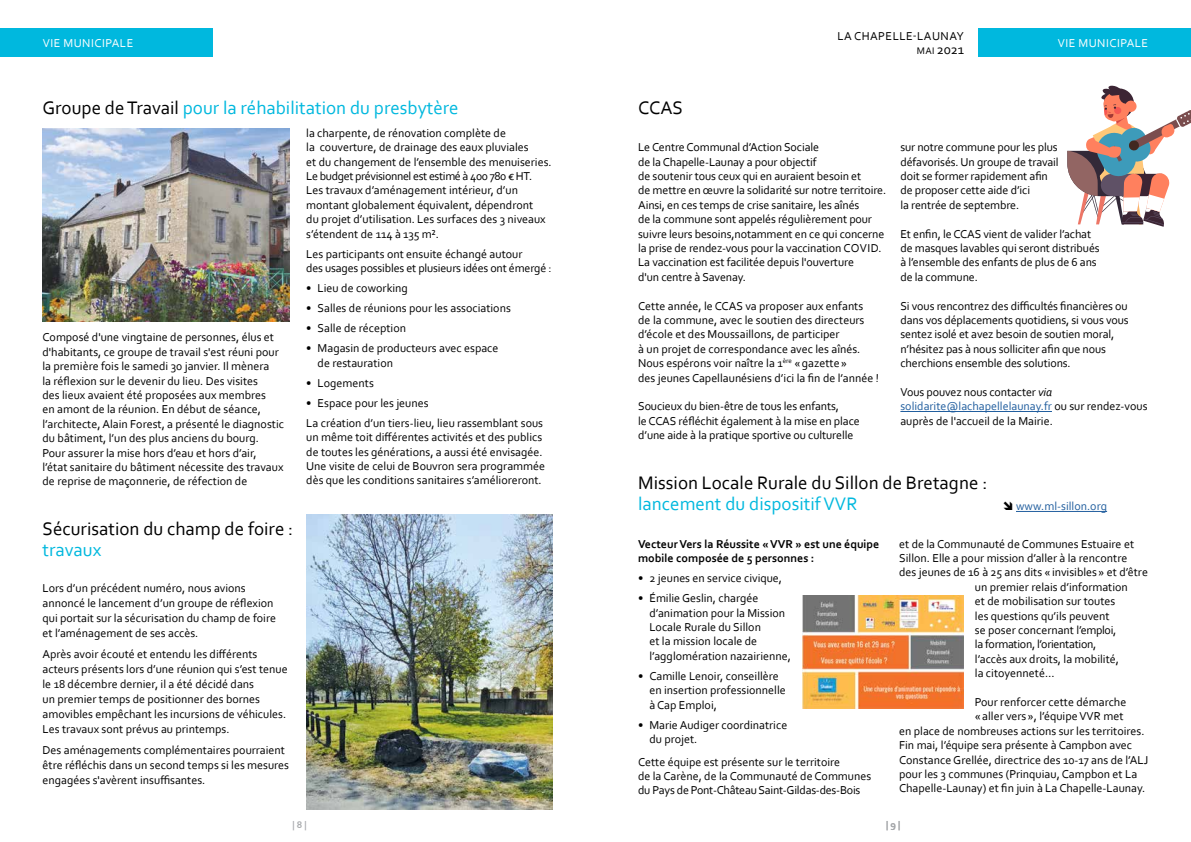
<style>
.page{position:relative;width:1191px;height:842px;background:#fff}
.page>*{position:absolute;margin:0;border:0;box-sizing:border-box;transform-origin:0 0}
.t1{font:19px "Corbel";color:#00b8de}
.t2{font:19px "Corbel";color:#000}
.t3{font:14px "Corbel";color:#000}
.t4{font:12px/14.4px "Corbel";color:#000}
.t5{font:700 12px/14.4px "Corbel";color:#000}
.t6{font:12px "Corbel";letter-spacing:-.025em;color:#000}
.t7{font:12px "Corbel";letter-spacing:.04em;color:#fff}
.t8{font:12px "Corbel";letter-spacing:.04em;color:#000}
.t9{font:12px "Corbel";color:#215e9e}
.t10{font:700 10px "Corbel";color:#a7a9ac}
.s1{font-size:10px}
.s2{color:#000}
.s3{font-style:italic}
.s4{color:#215e9e}
</style>
<div class="page">
<div style="left:0;top:28px;width:213px;height:29px;background:#00b8de"></div>
<div style="left:978px;top:28px;width:213px;height:29px;background:#00b8de"></div>
<img style="left:306px;top:514px;width:247px;height:295px">
<img style="left:43px;top:128px;width:246px;height:193px">
<hr style="left:900px;top:411px;width:152px;height:1px;background:#215e9e">
<img style="left:803px;top:595px;width:160px;height:114px">
<svg style="left:1067px;top:85px;width:124px;height:142px"></svg>
<hr style="left:1016px;top:511px;width:91px;height:1px;background:#215e9e">
<p class="t8" style="left:837px;top:29px;width:128px">LA CHAPELLE-LAUNAY</p>
<p class="t3" style="left:917px;top:41px;width:49px"><span class="s1">MAI</span> 2021</p>
<p class="t7" style="left:43px;top:36px;width:92px">VIE MUNICIPALE</p>
<p class="t7" style="left:1057px;top:36px;width:92px">VIE MUNICIPALE</p>
<h1 class="t1" style="left:43px;top:96px;width:418px"><span class="s2">Groupe de Travail</span> pour la réhabilitation du presbytère</h1>
<p class="t4" style="left:43px;top:330px;width:243px">Composé d'une vingtaine de personnes, élus et d'habitants, ce groupe de travail s'est réuni pour la première fois le samedi 30 janvier. Il mènera<br>la réflexion sur le devenir du lieu. Des visites<br>des lieux avaient été proposées aux membres<br>en amont de la réunion. En début de séance, l’architecte, Alain Forest, a présenté le diagnostic du bâtiment, l’un des plus anciens du bourg.<br>Pour assurer la mise hors d’eau et hors d’air, l’état sanitaire du bâtiment nécessite des travaux de reprise de maçonnerie, de réfection de</p>
<h1 class="t2" style="left:43px;top:516px;width:252px">Sécurisation du champ de foire :</h1>
<h1 class="t1" style="left:43px;top:537px;width:60px">travaux</h1>
<p class="t4" style="left:43px;top:580px;width:235px;line-height:15px">Lors d’un précédent numéro, nous avions annoncé le lancement d’un groupe de réflexion qui portait sur la sécurisation du champ de foire et l’aménagement de ses accès.</p>
<p class="t4" style="left:43px;top:646px;width:247px;line-height:15px">Après avoir écouté et entendu les différents acteurs présents lors d’une réunion qui s’est tenue le 18 décembre dernier, il a été décidé dans<br>un premier temps de positionner des bornes amovibles empêchant les incursions de véhicules.<br>Les travaux sont prévus au printemps.</p>
<p class="t4" style="left:43px;top:742px;width:248px;line-height:15px">Des aménagements complémentaires pourraient être réfléchis dans un second temps si les mesures engagées s'avèrent insuffisantes.</p>
<p class="t4" style="left:306px;top:125px;width:247px">la charpente, de rénovation complète de<br>la couverture, de drainage des eaux pluviales<br>et du changement de l’ensemble des menuiseries.<br>Le budget prévisionnel est estimé à 400 780 € HT.<br>Les travaux d’aménagement intérieur, d’un montant globalement équivalent, dépendront<br>du projet d’utilisation. Les surfaces des 3 niveaux s’étendent de 114 à 135 m².</p>
<p class="t4" style="left:306px;top:246px;width:247px">Les participants ont ensuite échangé autour<br>des usages possibles et plusieurs idées ont émergé :</p>
<p class="t4" style="left:306px;top:281px;width:103px">• Lieu de coworking</p>
<p class="t4" style="left:306px;top:301px;width:206px">• Salles de réunions pour les associations</p>
<p class="t4" style="left:306px;top:321px;width:101px">• Salle de réception</p>
<p class="t4" style="left:317px;top:341px;width:182px;text-indent:-11px">• Magasin de producteurs avec espace de restauration</p>
<p class="t4" style="left:306px;top:375px;width:69px">• Logements</p>
<p class="t4" style="left:306px;top:392px;width:238px;line-height:20.1px">• Espace pour les jeunes<br>La création d’un tiers-lieu, lieu rassemblant sous</p>
<p class="t4" style="left:306px;top:430px;width:240px">un même toit différentes activités et des publics de toutes les générations, a aussi été envisagée.<br>Une visite de celui de Bouvron sera programmée dès que les conditions sanitaires s’amélioreront.</p>
<p class="t10" style="left:292px;top:818px;width:16px">| 8 |</p>
<h1 class="t2" style="left:638px;top:95px;width:46px">CCAS</h1>
<p class="t4" style="left:638px;top:140px;width:250px">Le Centre Communal d’Action Sociale<br>de la Chapelle-Launay a pour objectif<br>de soutenir tous ceux qui en auraient besoin et<br>de mettre en œuvre la solidarité sur notre territoire.<br>Ainsi, en ces temps de crise sanitaire, les aînés<br>de la commune sont appelés régulièrement pour suivre leurs besoins,notamment en ce qui concerne la prise de rendez-vous pour la vaccination COVID.<br>La vaccination est facilitée depuis l'ouverture<br>d'un centre à Savenay.</p>
<p class="t4" style="left:638px;top:298px;width:242px">Cette année, le CCAS va proposer aux enfants<br>de la commune, avec le soutien des directeurs d’école et des Moussaillons, de participer<br>à un projet de correspondance avec les aînés.<br>Nous espérons voir naître la 1<sup>ère</sup> «gazette»<br>des jeunes Capellaunésiens d’ici la fin de l’année !</p>
<p class="t4" style="left:638px;top:399px;width:223px">Soucieux du bien-être de tous les enfants,<br>le CCAS réfléchit également à la mise en place d’une aide à la pratique sportive ou culturelle</p>
<p class="t4" style="left:900px;top:140px;width:160px">sur notre commune pour les plus défavorisés. Un groupe de travail doit se former rapidement afin de proposer cette aide d’ici<br>la rentrée de septembre.</p>
<p class="t4" style="left:900px;top:226px;width:201px">Et enfin, le CCAS vient de valider l’achat de masques lavables qui seront distribués à l’ensemble des enfants de plus de 6 ans de la commune.</p>
<p class="t4" style="left:900px;top:298px;width:230px">Si vous rencontrez des difficultés financières ou dans vos déplacements quotidiens, si vous vous sentez isolé et avez besoin de soutien moral, n’hésitez pas à nous solliciter afin que nous cherchions ensemble des solutions.</p>
<p class="t4" style="left:900px;top:384px;width:249px">Vous pouvez nous contacter <span class="s3">via </span><span class="s4">solidarite@lachapellelaunay.fr</span> ou sur rendez-vous auprès de l'accueil de la Mairie.</p>
<h1 class="t2" style="left:638px;top:471px;width:351px">Mission Locale Rurale du Sillon de Bretagne :</h1>
<h1 class="t1" style="left:638px;top:492px;width:221px">lancement du dispositif VVR</h1>
<p class="t9" style="left:1016px;top:499px;width:93px">www.ml-sillon.org</p>
<p class="t5" style="left:638px;top:536px;width:243px">Vecteur Vers la Réussite « VVR » est une équipe mobile composée de 5 personnes :</p>
<p class="t4" style="left:638px;top:571px;width:146px">• 2 jeunes en service civique,</p>
<p class="t4" style="left:649px;top:591px;width:143px;text-indent:-11px">• Émilie Geslin, chargée d’animation pour la Mission<br>Locale Rurale du Sillon<br>et la mission locale de l’agglomération nazairienne,</p>
<p class="t4" style="left:649px;top:668px;width:138px;text-indent:-11px">• Camille Lenoir, conseillère en insertion professionnelle à Cap Emploi,</p>
<p class="t4" style="left:649px;top:717px;width:139px;text-indent:-11px">• Marie Audiger coordinatrice du projet.</p>
<p class="t4" style="left:638px;top:754px;width:235px">Cette équipe est présente sur le territoire<br>de la Carène, de la Communauté de Communes du Pays de Pont-Château Saint-Gildas-des-Bois</p>
<p class="t4" style="left:899px;top:536px;width:236px">et de la Communauté de Communes Estuaire et</p>
<p class="t4" style="left:899px;top:550px;width:230px">Sillon. Elle a pour mission d’aller à la rencontre</p>
<p class="t4" style="left:899px;top:565px;width:250px">des jeunes de 16 à 25 ans dits « invisibles » et d’être</p>
<p class="t4" style="left:975px;top:579px;width:155px">un premier relais d’information</p>
<p class="t4" style="left:975px;top:594px;width:142px">et de mobilisation sur toutes</p>
<p class="t4" style="left:975px;top:608px;width:136px">les questions qu’ils peuvent</p>
<p class="t4" style="left:975px;top:622px;width:143px">se poser concernant l’emploi,</p>
<p class="t6" style="left:975px;top:637px;width:123px">la formation, l’orientation,</p>
<p class="t4" style="left:975px;top:651px;width:146px">l’accès aux droits, la mobilité,</p>
<p class="t4" style="left:975px;top:666px;width:81px">la citoyenneté…</p>
<p class="t4" style="left:975px;top:694px;width:153px">Pour renforcer cette démarche</p>
<p class="t4" style="left:975px;top:709px;width:150px">« aller vers », l’équipe VVR met</p>
<p class="t4" style="left:899px;top:723px;width:247px">en place de nombreuses actions sur les territoires.</p>
<p class="t4" style="left:899px;top:738px;width:234px">Fin mai, l’équipe sera présente à Campbon avec</p>
<p class="t4" style="left:899px;top:752px;width:251px">Constance Grellée, directrice des 10-17 ans de l’ALJ</p>
<p class="t4" style="left:899px;top:766px;width:240px">pour les 3 communes (Prinquiau, Campbon et La</p>
<p class="t4" style="left:899px;top:781px;width:248px">Chapelle-Launay) et fin juin à La Chapelle-Launay.</p>
<p class="t10" style="left:886px;top:818px;width:16px">| 9 |</p>
</div>
